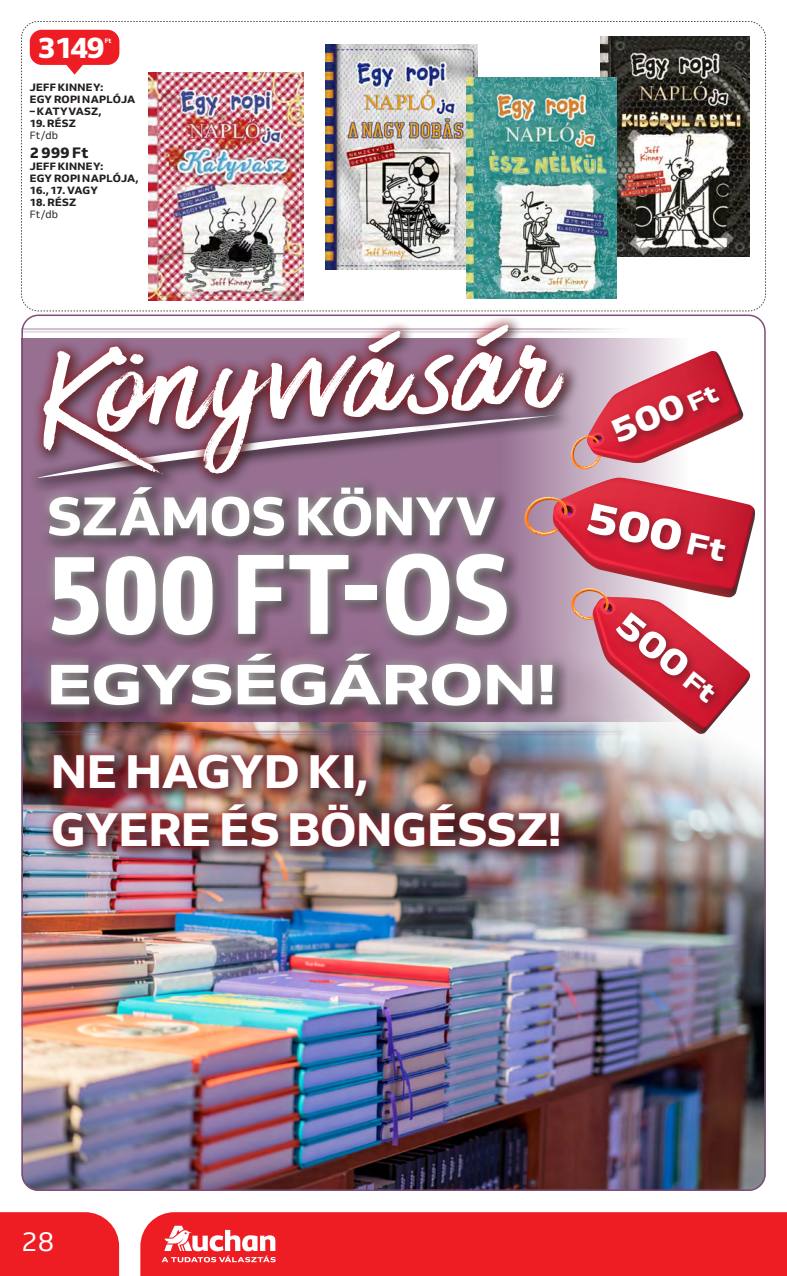
<style>
.page{position:relative;width:787px;height:1276px;background:#fff}
.page>*{position:absolute;margin:0;border:0;box-sizing:border-box;transform-origin:0 0}
.t1{font:137.25px "Have Heart One MA";color:#fff;scale:1.21 1}
.t2{font:112.65px "Venn Semi Cd X Bold";letter-spacing:-.005em;color:#fff}
.t3{font:56.4px "Venn Semi Ex X Bold";letter-spacing:-.005em;color:#fff}
.t4{font:800 54px "Venn";color:#fff}
.t5{font:800 46.65px/58.3px "Venn";color:#fff}
.t6{font:36.3px "Venn Semi Ex X Bold";color:#fff}
.t7{font:33.9px "Venn Semi Ex X Bold";color:#fff}
.t8{font:800 29.25px "Venn";color:#fff}
.t9{font:27px "Venn";color:#fff}
.t10{font:800 15px "Venn";color:#231f20}
.t11{font:800 10.5px/12px "Venn";letter-spacing:.025em;color:#231f20}
.t12{font:10.5px "Venn";letter-spacing:.01em;color:#231f20}
.t13{font:800 6.3px "Venn";color:#fff}
.s1{font-size:23.85px}
.s2{font-size:25.65px}
</style>
<div class="page">
<div style="left:0;top:1212px;width:119px;height:64px;background:#ee1d23"></div>
<div style="left:140px;top:1212px;width:647px;height:64px;background:#ee1d23"></div>
<img style="left:24px;top:721px;width:741px;height:470px">
<svg style="left:162px;top:1225px;width:114px;height:37px"></svg>
<hr style="left:21px;top:328px;width:627px;height:2px;background:#7e4d78">
<hr style="left:21px;top:331px;width:627px;height:1px;background:#7e4d78">
<hr style="left:21px;top:730px;width:627px;height:3px;background:#7e4d78">
<hr style="left:21px;top:734px;width:627px;height:1px;background:#7e4d78">
<div style="left:42px;top:744px;width:534px;height:119px;background:#231f20;opacity:.92"></div>
<div style="left:44px;top:744px;width:525px;height:112px;background:#db2230;opacity:.75"></div>
<svg style="left:24px;top:314px;width:557px;height:181px"></svg>
<img style="left:21px;top:21px;width:745px;height:291px">
<svg style="left:31px;top:351px;width:725px;height:383px;background:#a06f80"></svg>
<h3 class="t8" style="left:38px;top:29px;width:69px">3 149</h3>
<p class="t13" style="left:105px;top:37px;width:8px">Ft</p>
<p class="t11" style="left:30px;top:81px;width:107px">JEFF KINNEY:<br>EGY ROPI NAPLÓJA ‒ KATYVASZ,</p>
<p class="t11" style="left:30px;top:117px;width:48px">19. RÉSZ</p>
<p class="t12" style="left:30px;top:129px;width:30px">Ft/db</p>
<h3 class="t10" style="left:30px;top:143px;width:60px">2 999 Ft</h3>
<p class="t11" style="left:30px;top:160px;width:110px">JEFF KINNEY:<br>EGY ROPI NAPLÓJA,<br>16., 17. VAGY</p>
<p class="t11" style="left:30px;top:196px;width:48px">18. RÉSZ</p>
<p class="t12" style="left:30px;top:208px;width:30px">Ft/db</p>
<h1 class="t1" style="left:37px;top:301px;width:423px;rotate:-3deg">Könyvvásár</h1>
<h3 class="t4" style="left:47px;top:482px;width:450px">SZÁMOS KÖNYV</h3>
<h2 class="t2" style="left:47px;top:524px;width:464px">500 FT-OS</h2>
<h3 class="t3" style="left:47px;top:648px;width:511px">EGYSÉGÁRON!</h3>
<h3 class="t5" style="left:51px;top:741px;width:512px">NE HAGYD KI,<br>GYERE ÉS BÖNGÉSSZ!</h3>
<h3 class="t7" style="left:604px;top:414px;width:114px;rotate:-24deg">500 <span class="s1">Ft</span></h3>
<h3 class="t6" style="left:635px;top:601px;width:122px;rotate:39deg">500 <span class="s2">Ft</span></h3>
<h3 class="t9" style="left:21px;top:1225px;width:35px">28</h3>
</div>
